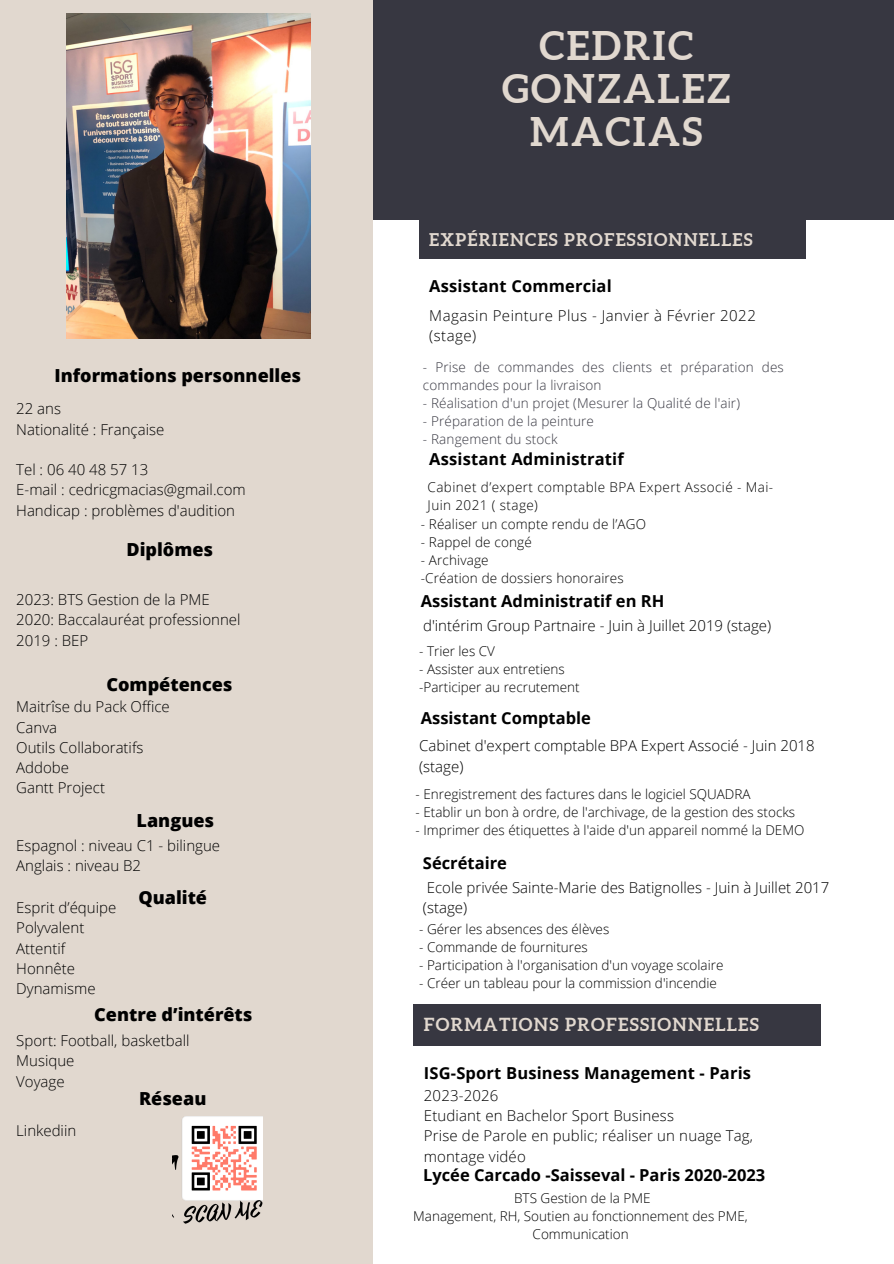
<style>
.page{position:relative;width:894px;height:1264px;background:#fff}
.page>*{position:absolute;margin:0;border:0;box-sizing:border-box;transform-origin:0 0}
.t1{font:700 39.45px/43px "Aleo";letter-spacing:.06em;color:#e1d8cf;text-align:center}
.t2{font:800 18px "Open Sans";color:#000}
.t3{font:700 18px "Aleo";letter-spacing:.07em;color:#e1d8cf}
.t4{font:700 17.55px "Aleo";letter-spacing:.07em;color:#e1d8cf}
.t5{font:700 16.5px "Open Sans";color:#000}
.t6{font:300 15px/20.2px "Open Sans";color:#000}
.t7{font:300 15px/20.2px "Open Sans";letter-spacing:.03em;color:#000}
.t8{font:300 13.5px "Open Sans";color:#000}
.t9{font:300 13.5px/18px "Open Sans";letter-spacing:.01em;color:#373741}
.t10{font:300 13.5px/18px "Open Sans";letter-spacing:.03em;color:#000}
</style>
<div class="page">
<div style="left:337px;top:0;width:556px;height:219px;background:#373741"></div>
<div style="left:0;top:0;width:372px;height:1263px;background:#e1d8cf"></div>
<div style="left:419px;top:220px;width:386px;height:39px;background:#373741"></div>
<div style="left:413px;top:1003px;width:407px;height:42px;background:#373741"></div>
<img style="left:173px;top:1116px;width:90px;height:108px">
<img style="left:66px;top:14px;width:244px;height:325px">
<p class="t2" style="left:54px;top:363px;width:248px">Informations personnelles</p>
<p class="t6" style="left:16px;top:398px;width:149px">22 ans<br>Nationalité : Française</p>
<h3 class="t6" style="left:16px;top:459px;width:231px">Tel : 06 40 48 57 13<br>E-mail : cedricgmacias@gmail.com<br>Handicap : problèmes d'audition</h3>
<p class="t2" style="left:126px;top:537px;width:88px">Diplômes</p>
<p class="t6" style="left:16px;top:589px;width:226px">2023: BTS Gestion de la PME<br>2020: Baccalauréat professionnel<br>2019 : BEP</p>
<h3 class="t2" style="left:106px;top:672px;width:127px">Compétences</h3>
<h4 class="t6" style="left:16px;top:696px;width:155px">Maitrîse du Pack Office<br>Canva<br>Outils Collaboratifs<br>Addobe<br>Gantt Project</h4>
<p class="t2" style="left:136px;top:808px;width:79px">Langues</p>
<h4 class="t6" style="left:16px;top:835px;width:205px">Espagnol : niveau C1 - bilingue<br>Anglais : niveau B2</h4>
<p class="t6" style="left:16px;top:897px;width:101px">Esprit d’équipe<br>Polyvalent<br>Attentif<br>Honnête<br>Dynamisme</p>
<h3 class="t2" style="left:138px;top:885px;width:70px">Qualité</h3>
<h2 class="t2" style="left:94px;top:1001px;width:160px">Centre d’intérêts</h2>
<h4 class="t6" style="left:16px;top:1030px;width:175px">Sport: Football, basketball<br>Musique<br>Voyage</h4>
<p class="t2" style="left:139px;top:1086px;width:69px">Réseau</p>
<p class="t6" style="left:16px;top:1119px;width:61px">Linkediin</p>
<h4 class="t1" style="left:502px;top:24px;width:230px">CEDRIC<br>GONZALEZ<br>MACIAS</h4>
<h4 class="t4" style="left:429px;top:229px;width:324px">EXPÉRIENCES PROFESSIONNELLES</h4>
<h3 class="t5" style="left:429px;top:274px;width:184px">Assistant Commercial</h3>
<h3 class="t7" style="left:429px;top:305px;width:328px">Magasin Peinture Plus - Janvier à Février 2022 (stage)</h3>
<h4 class="t9" style="left:423px;top:357px;width:362px">- Prise de commandes des clients et préparation des commandes pour la livraison</h4>
<h3 class="t9" style="left:423px;top:393px;width:318px">- Réalisation d'un projet (Mesurer la Qualité de l'air)</h3>
<h3 class="t9" style="left:423px;top:411px;width:172px">- Préparation de la peinture</h3>
<h4 class="t9" style="left:423px;top:429px;width:136px">- Rangement du stock</h4>
<h4 class="t5" style="left:429px;top:448px;width:196px">Assistant Administratif</h4>
<h3 class="t10" style="left:427px;top:477px;width:347px">Cabinet d’expert comptable BPA Expert Associé - Mai-<br>Juin 2021 ( stage)</h3>
<h4 class="t8" style="left:420px;top:514px;width:227px">- Réaliser un compte rendu de l’AGO</h4>
<p class="t8" style="left:420px;top:532px;width:112px">- Rappel de congé</p>
<h1 class="t8" style="left:420px;top:550px;width:69px">- Archivage</h1>
<h2 class="t8" style="left:420px;top:568px;width:204px">-Création de dossiers honoraires</h2>
<p class="t5" style="left:420px;top:589px;width:245px">Assistant Administratif en RH</p>
<p class="t6" style="left:423px;top:615px;width:349px">d'intérim Group Partnaire - Juin à Juillet 2019 (stage)</p>
<p class="t8" style="left:419px;top:641px;width:77px">- Trier les CV</p>
<p class="t8" style="left:419px;top:659px;width:147px">- Assister aux entretiens</p>
<h3 class="t8" style="left:419px;top:677px;width:162px">-Participer au recrutement</h3>
<p class="t5" style="left:420px;top:706px;width:172px">Assistant Comptable</p>
<p class="t6" style="left:419px;top:735px;width:397px">Cabinet d'expert comptable BPA Expert Associé - Juin 2018 (stage)</p>
<h3 class="t8" style="left:415px;top:784px;width:336px">- Enregistrement des factures dans le logiciel SQUADRA</h3>
<h4 class="t8" style="left:415px;top:802px;width:381px">- Etablir un bon à ordre, de l'archivage, de la gestion des stocks</h4>
<h3 class="t8" style="left:415px;top:820px;width:390px">- Imprimer des étiquettes à l'aide d'un appareil nommé la DEMO</h3>
<p class="t5" style="left:423px;top:851px;width:85px">Sécrétaire</p>
<p class="t6" style="left:423px;top:877px;width:408px">Ecole privée Sainte-Marie des Batignolles - Juin à Juillet 2017 (stage)</p>
<p class="t8" style="left:419px;top:919px;width:191px">- Gérer les absences des élèves</p>
<h3 class="t8" style="left:419px;top:937px;width:170px">- Commande de fournitures</h3>
<h4 class="t8" style="left:419px;top:955px;width:305px">- Participation à l'organisation d'un voyage scolaire</h4>
<p class="t8" style="left:419px;top:973px;width:299px">- Créer un tableau pour la commission d'incendie</p>
<p class="t3" style="left:424px;top:1013px;width:336px">FORMATIONS PROFESSIONNELLES</p>
<h3 class="t5" style="left:424px;top:1061px;width:328px">ISG-Sport Business Management - Paris</h3>
<h3 class="t6" style="left:424px;top:1084px;width:330px">2023-2026<br>Etudiant en Bachelor Sport Business<br>Prise de Parole en public; réaliser un nuage Tag, montage vidéo</h3>
<p class="t5" style="left:423px;top:1163px;width:343px">Lycée Carcado -Saisseval - Paris 2020-2023</p>
<p class="t8" style="left:514px;top:1188px;width:138px">BTS Gestion de la PME</p>
<p class="t8" style="left:413px;top:1206px;width:336px">Management, RH, Soutien au fonctionnement des PME,</p>
<p class="t8" style="left:532px;top:1224px;width:98px">Communication</p>
</div>
